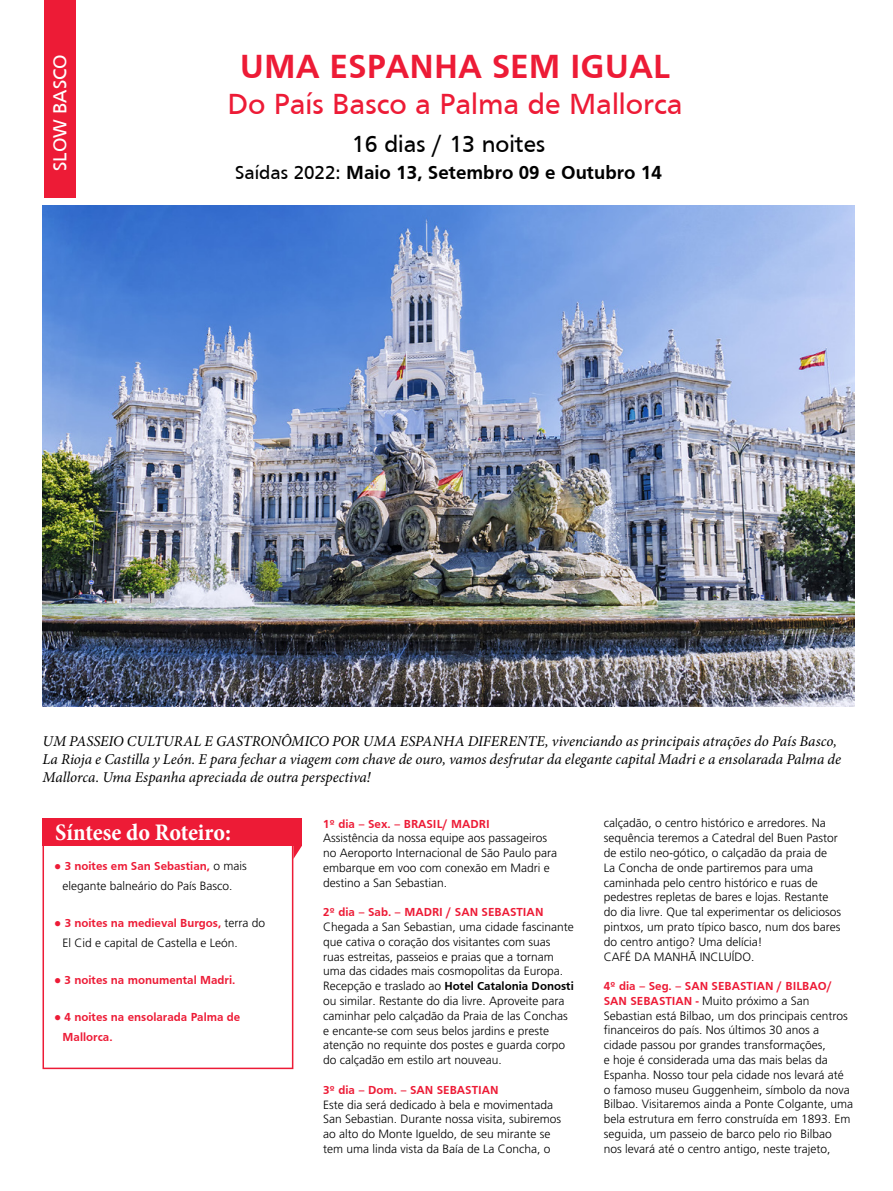
<style>
.page{position:relative;width:893px;height:1191px;background:#fff}
.page>*{position:absolute;margin:0;border:0;box-sizing:border-box;transform-origin:0 0}
.t1{font:700 34.5px "Frutiger";color:#ed1b36}
.t2{font:30px "Frutiger";color:#ed1b36}
.t3{font:700 condensed 24px "Minion Pro";letter-spacing:-.01em;color:#fff}
.t4{font:24px "Frutiger";color:#000}
.t5{font:700 19.5px "Frutiger";color:#000}
.t6{font:19.5px "Frutiger";color:#fff}
.t7{font:italic 15px/18px "Minion Pro";letter-spacing:-.005em;color:#000}
.t8{font:300 12px/14.9px "Frutiger";color:#000}
.t9{font:700 12px/20px "Frutiger";color:#ed1b36}
.s1{font-weight:400}
.s2{font-family:"Verdana";font-weight:700;color:#ed1b36}
.s3{font-weight:700;color:#ed1b36}
.s4{font-family:"Verdana"}
.s5{font-weight:700}
</style>
<div class="page">
<div style="left:43px;top:844px;width:250px;height:225px;border:2px solid #ed1b36"></div>
<div style="left:44px;top:0;width:31px;height:197px;background:#ed1b36"></div>
<div style="left:43px;top:818px;width:259px;height:28px;background:#ed1b36"></div>
<svg style="left:293px;top:846px;width:9px;height:13px"></svg>
<img style="left:43px;top:205px;width:812px;height:502px">
<h3 class="t6" style="left:49px;top:171px;width:118px;rotate:-90deg">SLOW BASCO</h3>
<h1 class="t1" style="left:240px;top:46px;width:432px">UMA ESPANHA SEM IGUAL</h1>
<h2 class="t2" style="left:227px;top:87px;width:457px">Do País Basco a Palma de Mallorca</h2>
<h3 class="t4" style="left:352px;top:130px;width:195px">16 dias / 13 noites</h3>
<h3 class="t5" style="left:235px;top:161px;width:428px"><span class="s1">Saídas 2022:</span> Maio 13, Setembro 09 e Outubro 14</h3>
<p class="t7" style="left:43px;top:732px;width:800px">UM PASSEIO CULTURAL E GASTRONÔMICO POR UMA ESPANHA DIFERENTE, vivenciando as principais atrações do País Basco,<br>La Rioja e Castilla y León. E para fechar a viagem com chave de ouro, vamos desfrutar da elegante capital Madri e a ensolarada Palma de<br>Mallorca. Uma Espanha apreciada de outra perspectiva!</p>
<h3 class="t3" style="left:55px;top:816px;width:177px">Síntese do Roteiro:</h3>
<p class="t8" style="left:54px;top:856px;width:194px;line-height:20px;text-align:center"><span class="s2">●</span> <span class="s3">3 noites em San Sebastian,</span> o mais elegante balneário do País Basco.</p>
<p class="t8" style="left:63px;top:913px;width:204px;line-height:20px;text-indent:-8px"><span class="s2">●</span> <span class="s3">3 noites na medieval Burgos,</span> terra do<br>El Cid e capital de Castella e León.</p>
<p class="t9" style="left:54px;top:970px;width:183px"><span class="s4">●</span> 3 noites na monumental Madri.</p>
<p class="t9" style="left:63px;top:1007px;width:179px;text-indent:-9px"><span class="s4">●</span> 4 noites na ensolarada Palma de<br>Mallorca.</p>
<p class="t9" style="left:323px;top:813px;width:168px">1º dia – Sex. – BRASIL/ MADRI</p>
<p class="t8" style="left:323px;top:830px;width:236px">Assistência da nossa equipe aos passageiros no Aeroporto Internacional de São Paulo para embarque em voo com conexão em Madri e destino a San Sebastian.</p>
<p class="t9" style="left:323px;top:902px;width:222px">2º dia – Sab. – MADRI / SAN SEBASTIAN</p>
<p class="t8" style="left:323px;top:919px;width:252px">Chegada a San Sebastian, uma cidade fascinante que cativa o coração dos visitantes com suas ruas estreitas, passeios e praias que a tornam uma das cidades mais cosmopolitas da Europa.<br>Recepção e traslado ao <span class="s5">Hotel Catalonia Donosti </span>ou similar. Restante do dia livre. Aproveite para caminhar pelo calçadão da Praia de las Conchas e encante-se com seus belos jardins e preste atenção no requinte dos postes e guarda corpo do calçadão em estilo art nouveau.</p>
<p class="t9" style="left:323px;top:1079px;width:177px">3º dia – Dom. – SAN SEBASTIAN</p>
<p class="t8" style="left:323px;top:1096px;width:240px">Este dia será dedicado à bela e movimentada San Sebastian. Durante nossa visita, subiremos ao alto do Monte Igueldo, de seu mirante se tem uma linda vista da Baía de La Concha, o</p>
<p class="t8" style="left:604px;top:816px;width:239px">calçadão, o centro histórico e arredores. Na sequência teremos a Catedral del Buen Pastor de estilo neo-gótico, o calçadão da praia de La Concha de onde partiremos para uma caminhada pelo centro histórico e ruas de pedestres repletas de bares e lojas. Restante do dia livre. Que tal experimentar os deliciosos pintxos, um prato típico basco, num dos bares do centro antigo? Uma delícia!<br>CAFÉ DA MANHÃ INCLUÍDO.</p>
<p class="t8" style="left:604px;top:978px;width:251px"><span class="s3">4º dia – Seg. – SAN SEBASTIAN / BILBAO/ SAN SEBASTIAN -</span> Muito próximo a San Sebastian está Bilbao, um dos principais centros financeiros do país. Nos últimos 30 anos a cidade passou por grandes transformações,<br>e hoje é considerada uma das mais belas da Espanha. Nosso tour pela cidade nos levará até o famoso museu Guggenheim, símbolo da nova Bilbao. Visitaremos ainda a Ponte Colgante, uma bela estrutura em ferro construída em 1893. Em seguida, um passeio de barco pelo rio Bilbao<br>nos levará até o centro antigo, neste trajeto,</p>
</div>
